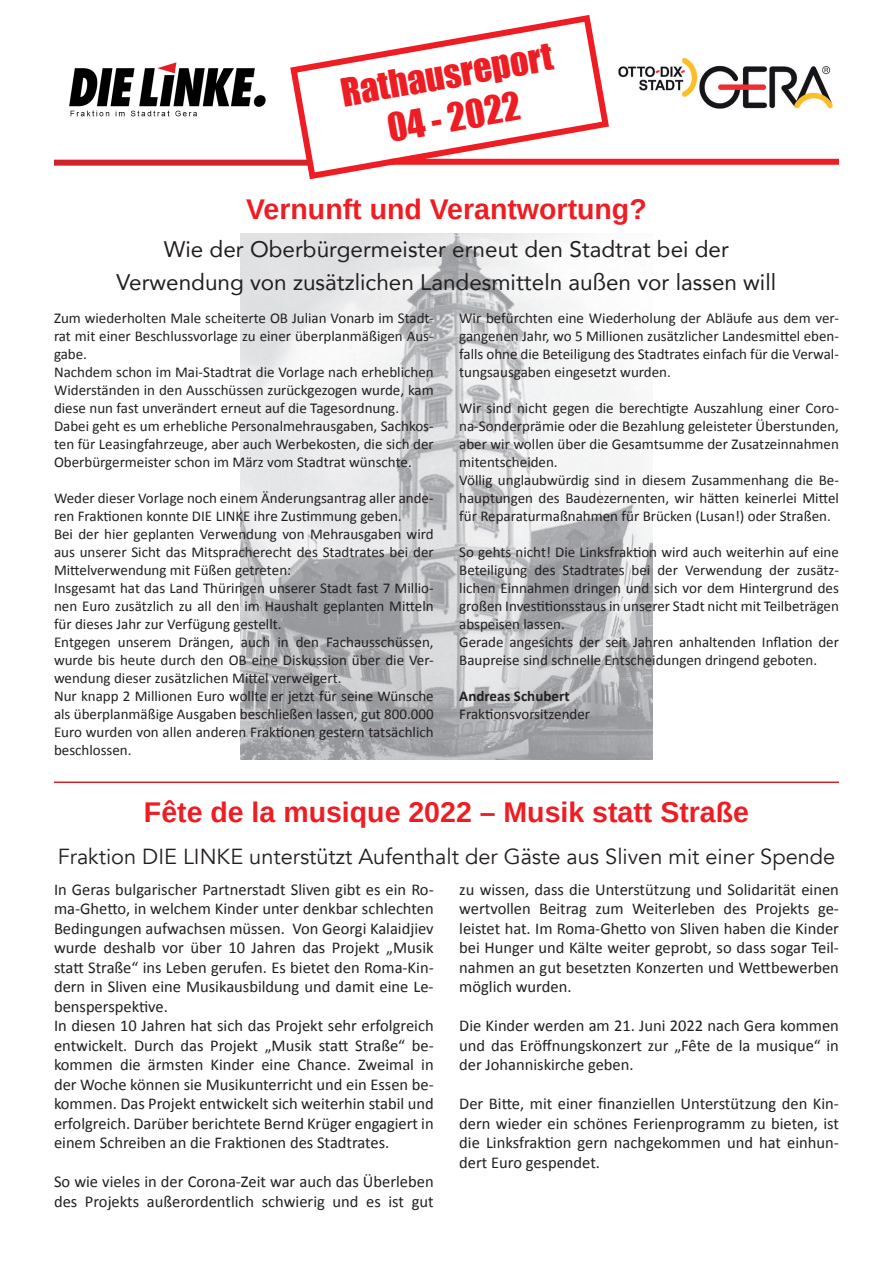
<style>
.page{position:relative;width:893px;height:1263px;background:#fff}
.page>*{position:absolute;margin:0;border:0;box-sizing:border-box;transform-origin:0 0}
.t1{font:36px/43.2px "Impact";color:#ee1d23;text-align:center}
.t2{font:700 28.5px "Arimo";color:#ee1d23}
.t3{font:22.5px/33px "Avenir";color:#231f20;text-align:center}
.t4{font:21.75px "Avenir";color:#231f20}
.t5{font:16.5px/19.5px "Calibri";color:#231f20;text-align:justify}
.t6{font:15px/18px "Calibri";color:#231f20}
.t7{font:700 15px "Calibri";color:#231f20}
</style>
<div class="page">
<img style="left:240px;top:234px;width:413px;height:525px">
<svg style="left:287px;top:15px;width:325px;height:165px"></svg>
<div style="left:54px;top:160px;width:255px;height:6px;background:#d1232a"></div>
<div style="left:391px;top:159px;width:448px;height:6px;background:#ee1d23"></div>
<svg style="left:305px;top:33px;width:292px;height:133px"></svg>
<img style="left:618px;top:57px;width:215px;height:52px">
<img style="left:69px;top:62px;width:197px;height:55px">
<hr style="left:54px;top:781px;width:785px;height:2px;background:#d1232a">
<h1 class="t1" style="left:337px;top:71px;width:216px;rotate:-10deg">Rathausreport<br>04 - 2022</h1>
<h2 class="t2" style="left:246px;top:190px;width:402px">Vernunft und Verantwortung?</h2>
<h3 class="t3" style="left:117px;top:232px;width:661px">Wie der Oberbürgermeister erneut den Stadtrat bei der<br>Verwendung von zusätzlichen Landesmitteln außen vor lassen will</h3>
<p class="t6" style="left:459px;top:308px;width:381px;text-align:justify">Wir befürchten eine Wiederholung der Abläufe aus dem ver&shy;gangenen Jahr, wo 5 Millionen zusätzlicher Landesmittel eben&shy;falls ohne die Beteiligung des Stadtrates einfach für die Verwal&shy;tungsausgaben eingesetzt wurden.</p>
<p class="t6" style="left:459px;top:398px;width:381px">Wir sind nicht gegen die berechtigte Auszahlung einer Coro&shy;na-Sonderprämie oder die Bezahlung geleisteter Überstunden, aber wir wollen über die Gesamtsumme der Zusatzeinnahmen mitentscheiden.<br>Völlig unglaubwürdig sind in diesem Zusammenhang die Be&shy;hauptungen des Baudezernenten, wir hätten keinerlei Mittel für Reparaturmaßnahmen für Brücken (Lusan!) oder Straßen.</p>
<p class="t6" style="left:459px;top:542px;width:381px">So gehts nicht! Die Linksfraktion wird auch weiterhin auf eine Beteiligung des Stadtrates bei der Verwendung der zusätz&shy;lichen Einnahmen dringen und sich vor dem Hintergrund des großen Investitionsstaus in unserer Stadt nicht mit Teilbeträgen abspeisen lassen.<br>Gerade angesichts der seit Jahren anhaltenden Inflation der Baupreise sind schnelle Entscheidungen dringend geboten.</p>
<p class="t7" style="left:459px;top:685px;width:112px">Andreas Schubert</p>
<p class="t6" style="left:459px;top:704px;width:132px">Fraktionsvorsitzender</p>
<p class="t6" style="left:54px;top:308px;width:381px">Zum wiederholten Male scheiterte OB Julian Vonarb im Stadt&shy;rat mit einer Beschlussvorlage zu einer überplanmäßigen Aus&shy;gabe.<br>Nachdem schon im Mai-Stadtrat die Vorlage nach erheblichen Widerständen in den Ausschüssen zurückgezogen wurde, kam diese nun fast unverändert erneut auf die Tagesordnung.<br>Dabei geht es um erhebliche Personalmehrausgaben, Sachkos&shy;ten für Leasingfahrzeuge, aber auch Werbekosten, die sich der Oberbürgermeister schon im März vom Stadtrat wünschte.</p>
<p class="t6" style="left:54px;top:488px;width:381px">Weder dieser Vorlage noch einem Änderungsantrag aller ande&shy;ren Fraktionen konnte DIE LINKE ihre Zustimmung geben.<br>Bei der hier geplanten Verwendung von Mehrausgaben wird aus unserer Sicht das Mitspracherecht des Stadtrates bei der Mittelverwendung mit Füßen getreten:<br>Insgesamt hat das Land Thüringen unserer Stadt fast 7 Millio&shy;nen Euro zusätzlich zu all den im Haushalt geplanten Mitteln für dieses Jahr zur Verfügung gestellt.<br>Entgegen unserem Drängen, auch in den Fachausschüssen, wurde bis heute durch den OB eine Diskussion über die Ver&shy;wendung dieser zusätzlichen Mittel verweigert.<br>Nur knapp 2 Millionen Euro wollte er jetzt für seine Wünsche als überplanmäßige Ausgaben beschließen lassen, gut 800.000<br>Euro wurden von allen anderen Fraktionen gestern tatsächlich beschlossen.</p>
<h2 class="t2" style="left:144px;top:793px;width:607px">Fête de la musique 2022 – Musik statt Straße</h2>
<h3 class="t4" style="left:58px;top:844px;width:779px">Fraktion DIE LINKE unterstützt Aufenthalt der Gäste aus Sliven mit einer Spende</h3>
<p class="t5" style="left:459px;top:879px;width:381px">zu wissen, dass die Unterstützung und Solidarität einen wertvollen Beitrag zum Weiterleben des Projekts ge&shy;leistet hat. Im Roma-Ghetto von Sliven haben die Kinder bei Hunger und Kälte weiter geprobt, so dass sogar Teil&shy;nahmen an gut besetzten Konzerten und Wettbewerben möglich wurden.</p>
<p class="t5" style="left:459px;top:1015px;width:381px">Die Kinder werden am 21. Juni 2022 nach Gera kommen und das Eröffnungskonzert zur „Fête de la musique“ in der Johanniskirche geben.</p>
<p class="t5" style="left:459px;top:1093px;width:381px">Der Bitte, mit einer finanziellen Unterstützung den Kin&shy;dern wieder ein schönes Ferienprogramm zu bieten, ist die Linksfraktion gern nachgekommen und hat einhun&shy;dert Euro gespendet.</p>
<p class="t5" style="left:54px;top:879px;width:381px;text-align:left">In Geras bulgarischer Partnerstadt Sliven gibt es ein Ro&shy;ma-Ghetto, in welchem Kinder unter denkbar schlechten Bedingungen aufwachsen müssen. Von Georgi Kalaidjiev wurde deshalb vor über 10 Jahren das Projekt „Musik statt Straße“ ins Leben gerufen. Es bietet den Roma-Kin&shy;dern in Sliven eine Musikausbildung und damit eine Le&shy;bensperspektive.<br>In diesen 10 Jahren hat sich das Projekt sehr erfolgreich entwickelt. Durch das Projekt „Musik statt Straße“ be&shy;kommen die ärmsten Kinder eine Chance. Zweimal in der Woche können sie Musikunterricht und ein Essen be&shy;kommen. Das Projekt entwickelt sich weiterhin stabil und erfolgreich. Darüber berichtete Bernd Krüger engagiert in einem Schreiben an die Fraktionen des Stadtrates.</p>
<p class="t5" style="left:54px;top:1171px;width:381px">So wie vieles in der Corona-Zeit war auch das Überleben des Projekts außerordentlich schwierig und es ist gut</p>
</div>
